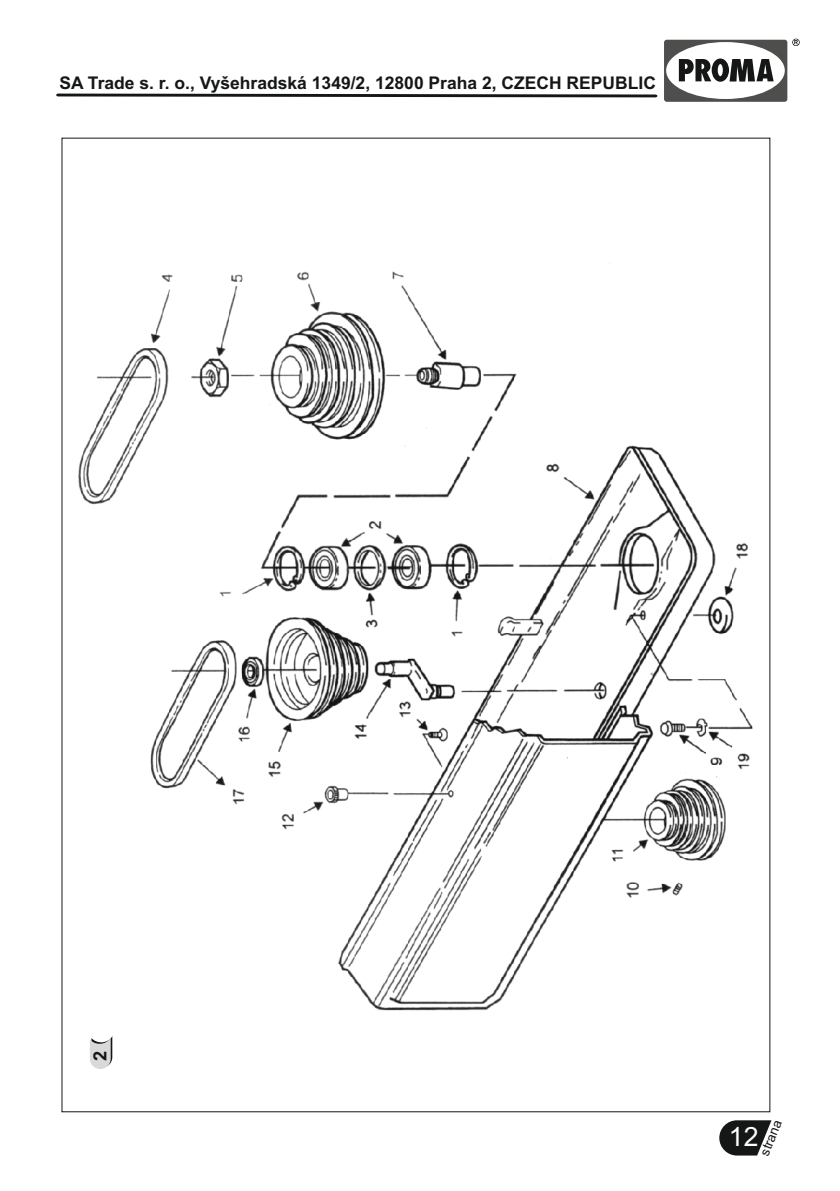
<style>
.page{position:relative;width:840px;height:1191px;background:#fff}
.page>*{position:absolute;margin:0;border:0;box-sizing:border-box;transform-origin:0 0}
.t1{font:26.6px "Arial";color:#fff}
.t2{font:700 18.2px "Arial";color:#151616}
.t3{font:700 17.4px "Arial";color:#151616}
.t4{font:13.4px "Arial";color:#151616}
</style>
<div class="page">
<img style="left:61px;top:259px;width:698px;height:766px">
<svg style="left:719px;top:1120px;width:52px;height:35px"></svg>
<svg style="left:664px;top:39px;width:135px;height:63px"></svg>
<svg style="left:56px;top:94px;width:601px;height:3px;background:#2b2c2c"></svg>
<svg style="left:90px;top:1036px;width:22px;height:33px"></svg>
<p class="t3" style="left:59px;top:77px;width:597px">SA Trade s. r. o., Vyšehradská 1349/2, 12800 Praha 2, CZECH REPUBLIC</p>
<p class="t2" style="left:93px;top:1060px;width:12px;rotate:-90deg">2</p>
<h1 class="t1" style="left:728px;top:1127px;width:31px">12</h1>
<p class="t4" style="left:758px;top:1153px;width:39px;rotate:-68deg">strana</p>
</div>
